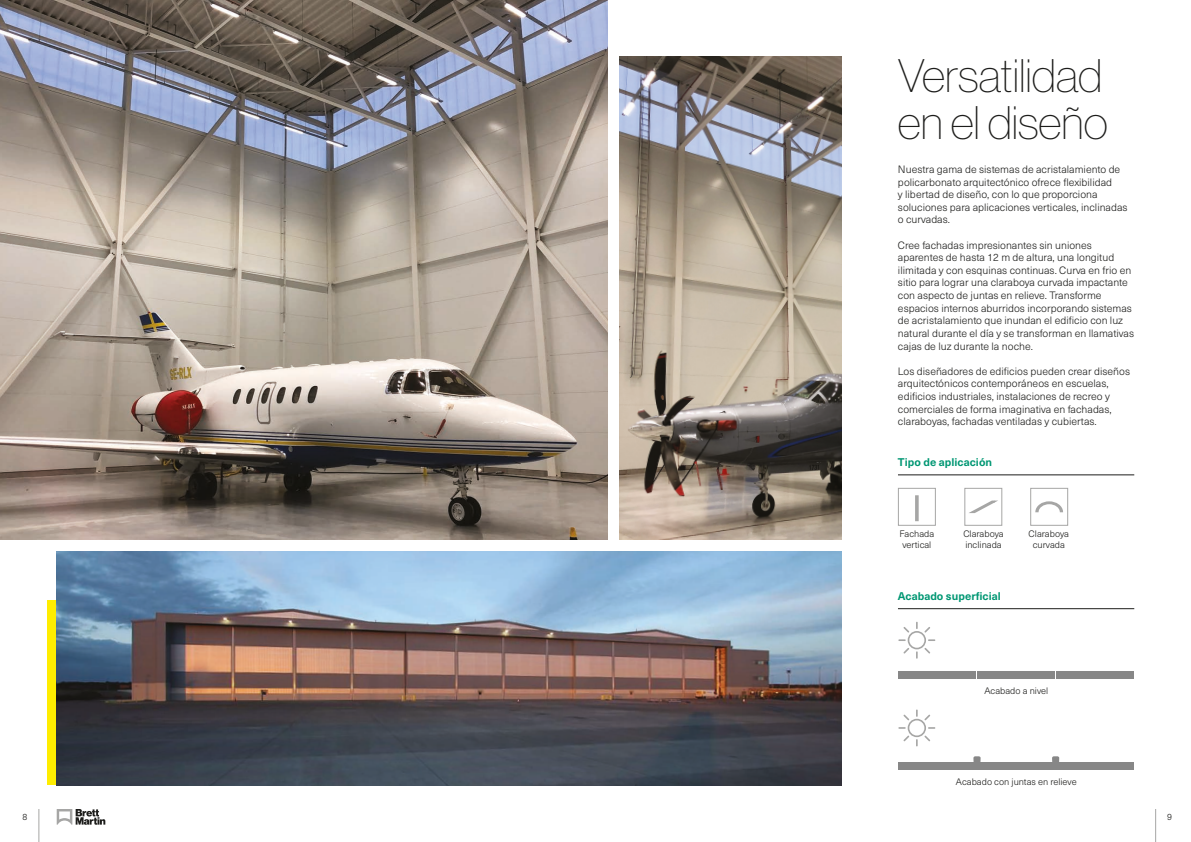
<style>
.page{position:relative;width:1191px;height:842px;background:#fff}
.page>*{position:absolute;margin:0;border:0;box-sizing:border-box;transform-origin:0 0}
.t1{font:46px/47px "N Haas Grotesk DS Pro 25 Th";color:#1d1d1b}
.t2{font:700 11px "Neue Haas Unica W1 G";color:#009773}
.t3{font:300 10.5px/12.6px "Neue Haas Unica W1 G";color:#1d1d1b}
.t4{font:300 9.2px/10.7px "Neue Haas Unica W1 G";color:#1d1d1b;text-align:center}
.t5{font:300 9px "Neue Haas Unica W1 G";color:#1d1d1b}
</style>
<div class="page">
<div style="left:47px;top:600px;width:10px;height:185px;background:#ffed00"></div>
<img style="left:0;top:0;width:607px;height:540px">
<img style="left:57px;top:552px;width:784px;height:233px">
<img style="left:619px;top:57px;width:222px;height:483px">
<hr style="left:898px;top:475px;width:236px;height:1px;background:#1d1d1b">
<div style="left:898px;top:488px;width:37px;height:38px;border:1px solid #a6a6a5"></div>
<hr style="left:915px;top:495px;width:3px;height:26px;background:#a6a6a5">
<div style="left:964px;top:488px;width:38px;height:38px;border:1px solid #a6a6a5"></div>
<svg style="left:965px;top:499px;width:32px;height:15px"></svg>
<div style="left:1030px;top:488px;width:38px;height:38px;border:1px solid #a6a6a5"></div>
<svg style="left:1035px;top:501px;width:28px;height:12px"></svg>
<hr style="left:898px;top:608px;width:236px;height:1px;background:#1d1d1b">
<div style="left:1056px;top:671px;width:78px;height:8px;background:#878787"></div>
<div style="left:1055px;top:761px;width:79px;height:8px;background:#878787"></div>
<svg style="left:1052px;top:756px;width:7px;height:5px"></svg>
<svg style="left:898px;top:622px;width:37px;height:37px"></svg>
<svg style="left:898px;top:709px;width:37px;height:37px"></svg>
<svg style="left:973px;top:756px;width:7px;height:5px"></svg>
<div style="left:898px;top:671px;width:78px;height:8px;background:#878787"></div>
<div style="left:977px;top:671px;width:78px;height:8px;background:#878787"></div>
<div style="left:898px;top:761px;width:79px;height:8px;background:#878787"></div>
<div style="left:977px;top:761px;width:78px;height:8px;background:#878787"></div>
<svg style="left:57px;top:809px;width:48px;height:16px"></svg>
<hr style="left:1155px;top:809px;width:1px;height:33px;background:#a6a6a5">
<hr style="left:39px;top:809px;width:1px;height:33px;background:#a6a6a5">
<p class="t1" style="left:898px;top:52px;width:211px">Versatilidad en el diseño</p>
<p class="t3" style="left:898px;top:163px;width:231px">Nuestra gama de sistemas de acristalamiento de policarbonato arquitectónico ofrece flexibilidad<br>y libertad de diseño, con lo que proporciona soluciones para aplicaciones verticales, inclinadas o curvadas.</p>
<p class="t3" style="left:898px;top:238px;width:238px">Cree fachadas impresionantes sin uniones aparentes de hasta 12 m de altura, una longitud ilimitada y con esquinas continuas. Curva en frio en sitio para lograr una claraboya curvada impactante con aspecto de juntas en relieve. Transforme espacios internos aburridos incorporando sistemas de acristalamiento que inundan el edificio con luz natural durante el día y se transforman en llamativas cajas de luz durante la noche.</p>
<p class="t3" style="left:898px;top:364px;width:234px">Los diseñadores de edificios pueden crear diseños arquitectónicos contemporáneos en escuelas, edificios industriales, instalaciones de recreo y comerciales de forma imaginativa en fachadas, claraboyas, fachadas ventiladas y cubiertas.</p>
<p class="t2" style="left:898px;top:454px;width:96px">Tipo de aplicación</p>
<p class="t4" style="left:899px;top:528px;width:36px">Fachada vertical</p>
<p class="t4" style="left:963px;top:528px;width:42px;text-align:left">Claraboya inclinada</p>
<p class="t4" style="left:1028px;top:528px;width:42px">Claraboya curvada</p>
<p class="t2" style="left:898px;top:587px;width:104px">Acabado superficial</p>
<p class="t4" style="left:984px;top:685px;width:65px">Acabado a nivel</p>
<p class="t4" style="left:956px;top:775px;width:122px">Acabado con juntas en relieve</p>
<p class="t5" style="left:23px;top:810px;width:6px">8</p>
<p class="t5" style="left:1167px;top:810px;width:6px">9</p>
</div>
